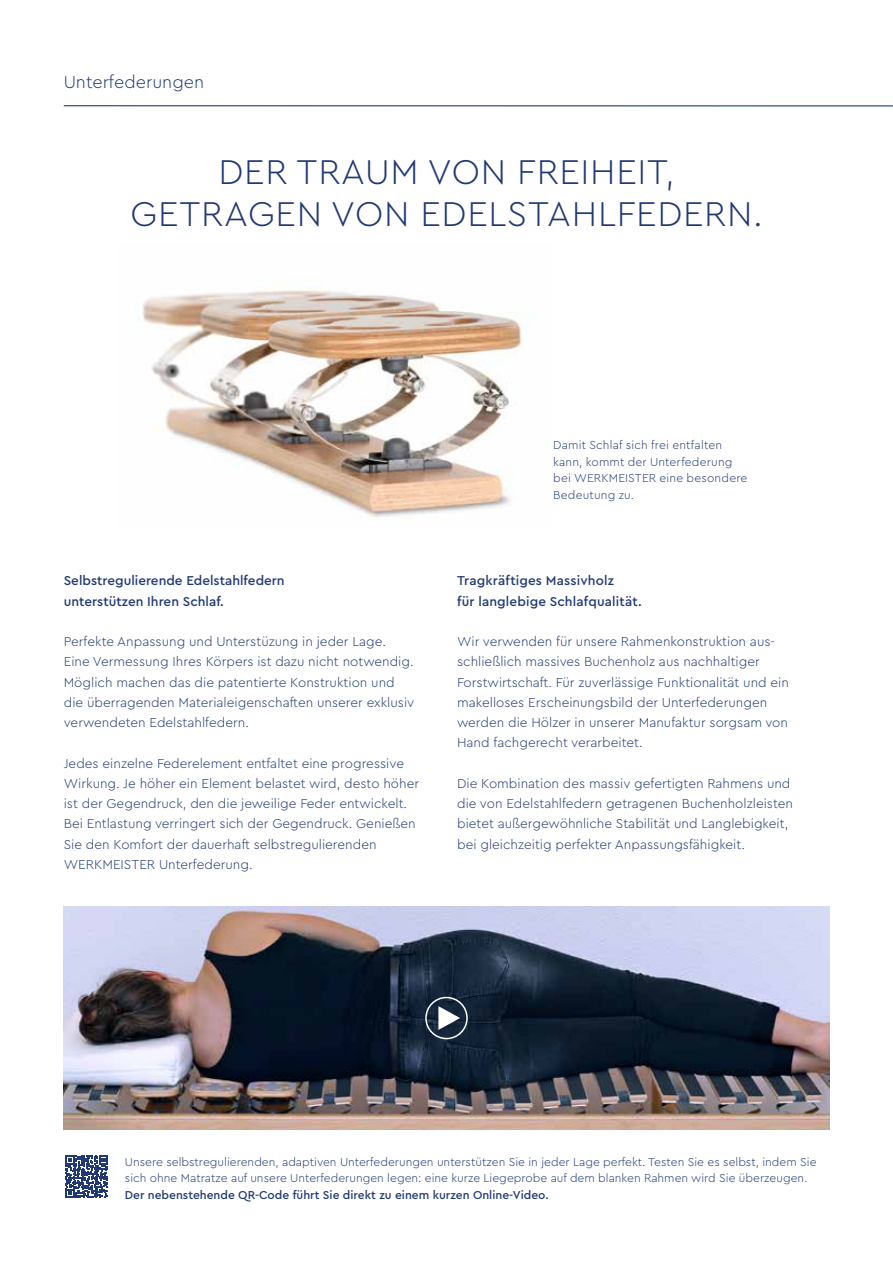
<style>
.page{position:relative;width:893px;height:1263px;background:#fff}
.page>*{position:absolute;margin:0;border:0;box-sizing:border-box;transform-origin:0 0}
.t1{font:300 36px/42px "Cera PRO";letter-spacing:.02em;color:#213972;text-align:center}
.t2{font:300 18px "Cera PRO";color:#213a73}
.t3{font:300 13.5px/20.2px "Cera PRO";color:#213a73}
.t4{font:500 13.5px/20.2px "Cera PRO";color:#213a73}
.t5{font:300 12px/16.5px "Cera PRO";color:#213a73}
.t6{font:500 12px "Cera PRO";color:#213a73}
</style>
<div class="page">
<img style="left:136px;top:290px;width:386px;height:229px">
<svg style="left:63px;top:105px;width:830px;height:2px;background:#818faf"></svg>
<img style="left:64px;top:906px;width:765px;height:224px">
<svg style="left:65px;top:1155px;width:43px;height:43px"></svg>
<div style="left:425px;top:997px;width:43px;height:42px;border:2px solid #fff;border-radius:50%"></div>
<svg style="left:438px;top:1006px;width:22px;height:24px"></svg>
<h2 class="t2" style="left:64px;top:70px;width:142px">Unterfederungen</h2>
<h1 class="t1" style="left:131px;top:149px;width:634px">DER TRAUM VON FREIHEIT,<br>GETRAGEN VON EDELSTAHLFEDERN.</h1>
<p class="t4" style="left:64px;top:570px;width:222px">Selbstregulierende Edelstahlfedern unterstützen Ihren Schlaf.</p>
<p class="t3" style="left:64px;top:631px;width:352px">Perfekte Anpassung und Unterstüzung in jeder Lage.<br>Eine Vermessung Ihres Körpers ist dazu nicht notwendig.<br>Möglich machen das die patentierte Konstruktion und die überragenden Materialeigenschaften unserer exklusiv verwendeten Edelstahlfedern.</p>
<p class="t3" style="left:64px;top:752px;width:357px">Jedes einzelne Federelement entfaltet eine progressive Wirkung. Je höher ein Element belastet wird, desto höher ist der Gegendruck, den die jeweilige Feder entwickelt.<br>Bei Entlastung verringert sich der Gegendruck. Genießen Sie den Komfort der dauerhaft selbstregulierenden WERKMEISTER Unterfederung.</p>
<p class="t5" style="left:553px;top:437px;width:196px">Damit Schlaf sich frei entfalten kann, kommt der Unterfederung bei WERKMEISTER eine besondere<br>Bedeutung zu.</p>
<p class="t4" style="left:457px;top:570px;width:186px">Tragkräftiges Massivholz<br>für langlebige Schlafqualität.</p>
<p class="t3" style="left:457px;top:631px;width:333px">Wir verwenden für unsere Rahmenkonstruktion aus&shy;schließlich massives Buchenholz aus nachhaltiger Forstwirtschaft. Für zuverlässige Funktionalität und ein makelloses Erscheinungsbild der Unterfederungen werden die Hölzer in unserer Manufaktur sorgsam von Hand fachgerecht verarbeitet.</p>
<p class="t3" style="left:457px;top:773px;width:337px">Die Kombination des massiv gefertigten Rahmens und die von Edelstahlfedern getragenen Buchenholzleisten bietet außergewöhnliche Stabilität und Langlebigkeit, bei gleichzeitig perfekter Anpassungsfähigkeit.</p>
<p class="t5" style="left:125px;top:1153px;width:693px">Unsere selbstregulierenden, adaptiven Unterfederungen unterstützen Sie in jeder Lage perfekt. Testen Sie es selbst, indem Sie sich ohne Matratze auf unsere Unterfederungen legen: eine kurze Liegeprobe auf dem blanken Rahmen wird Sie überzeugen.</p>
<p class="t6" style="left:125px;top:1187px;width:425px">Der nebenstehende QR-Code führt Sie direkt zu einem kurzen Online-Video.</p>
</div>
